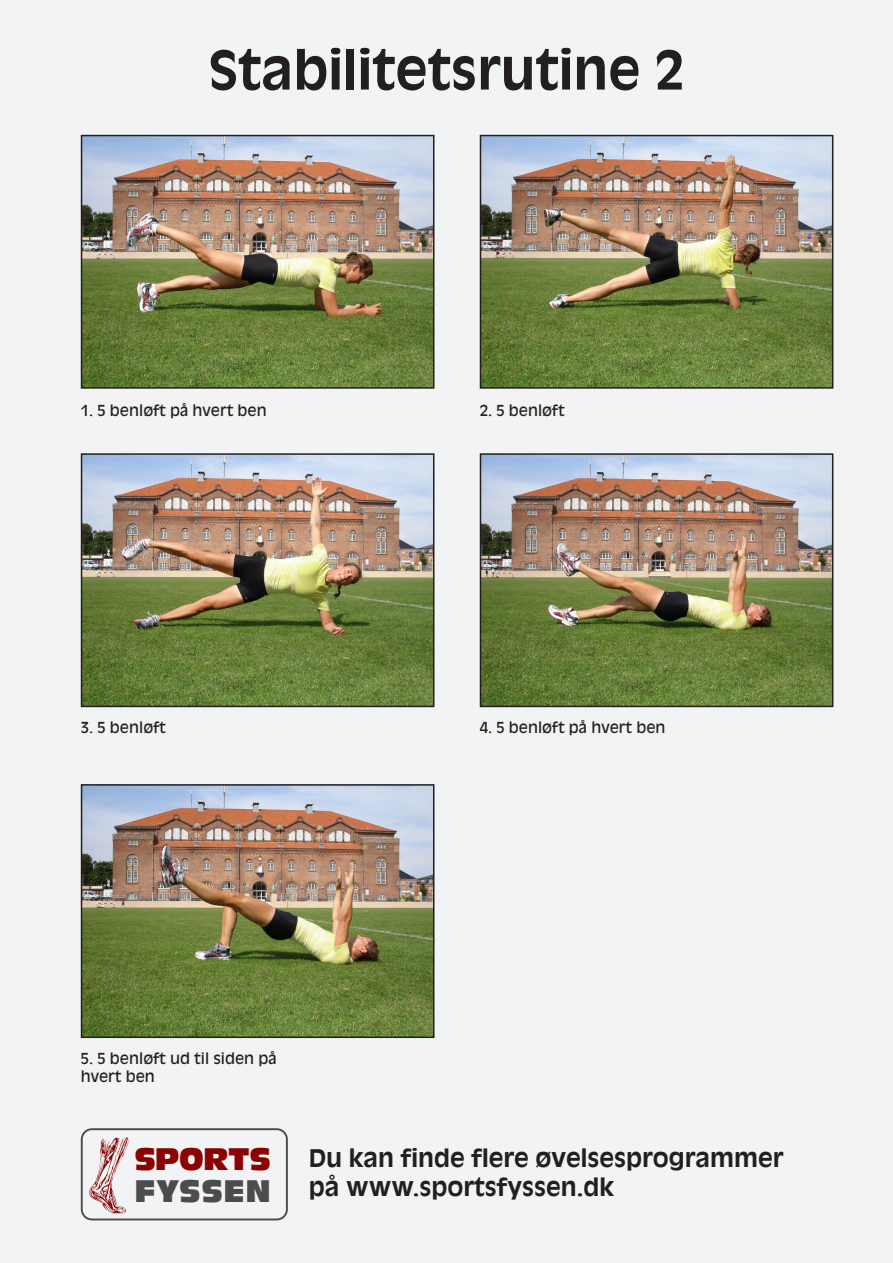
<style>
.page{position:relative;width:893px;height:1263px;background:#f2f3f4}
.page>*{position:absolute;margin:0;border:0;box-sizing:border-box;transform-origin:0 0}
.t1{font:700 52.5px "Antique Olive";color:#231f20}
.t2{font:30.45px/32.4px "Antique Olive Compact";letter-spacing:-.01em;color:#8b0202}
.t3{font:700 24px/28.8px "Antique Olive";color:#231f20}
.t4{font:15px/18px "Antique Olive";color:#231f20}
.s1{color:#4b4c4d}
</style>
<div class="page">
<svg style="left:89px;top:1137px;width:40px;height:77px"></svg>
<div style="left:81px;top:1128px;width:207px;height:92px;border:2px solid #4b4c4d;border-radius:10px"></div>
<img style="left:84px;top:138px;width:347px;height:248px">
<div style="left:81px;top:135px;width:353px;height:254px;border:2px solid #231f20"></div>
<img style="left:84px;top:456px;width:347px;height:248px">
<div style="left:81px;top:453px;width:353px;height:254px;border:2px solid #231f20"></div>
<img style="left:84px;top:787px;width:347px;height:248px">
<div style="left:81px;top:784px;width:353px;height:254px;border:2px solid #231f20"></div>
<img style="left:483px;top:138px;width:347px;height:248px">
<div style="left:480px;top:135px;width:353px;height:254px;border:2px solid #231f20"></div>
<img style="left:483px;top:456px;width:347px;height:248px">
<div style="left:480px;top:453px;width:353px;height:254px;border:2px solid #231f20"></div>
<p class="t1" style="left:209px;top:38px;width:477px">Stabilitetsrutine 2</p>
<p class="t4" style="left:81px;top:400px;width:187px">1. 5 benløft på hvert ben</p>
<p class="t4" style="left:480px;top:400px;width:87px">2. 5 benløft</p>
<p class="t4" style="left:81px;top:718px;width:87px">3. 5 benløft</p>
<p class="t4" style="left:480px;top:718px;width:187px">4. 5 benløft på hvert ben</p>
<p class="t4" style="left:81px;top:1049px;width:197px">5. 5 benløft ud til siden på hvert ben</p>
<p class="t2" style="left:134px;top:1141px;width:138px">SPORTS<br><span class="s1">FYSSEN</span></p>
<p class="t3" style="left:309px;top:1143px;width:476px">Du kan finde flere øvelsesprogrammer på www.sportsfyssen.dk</p>
</div>
